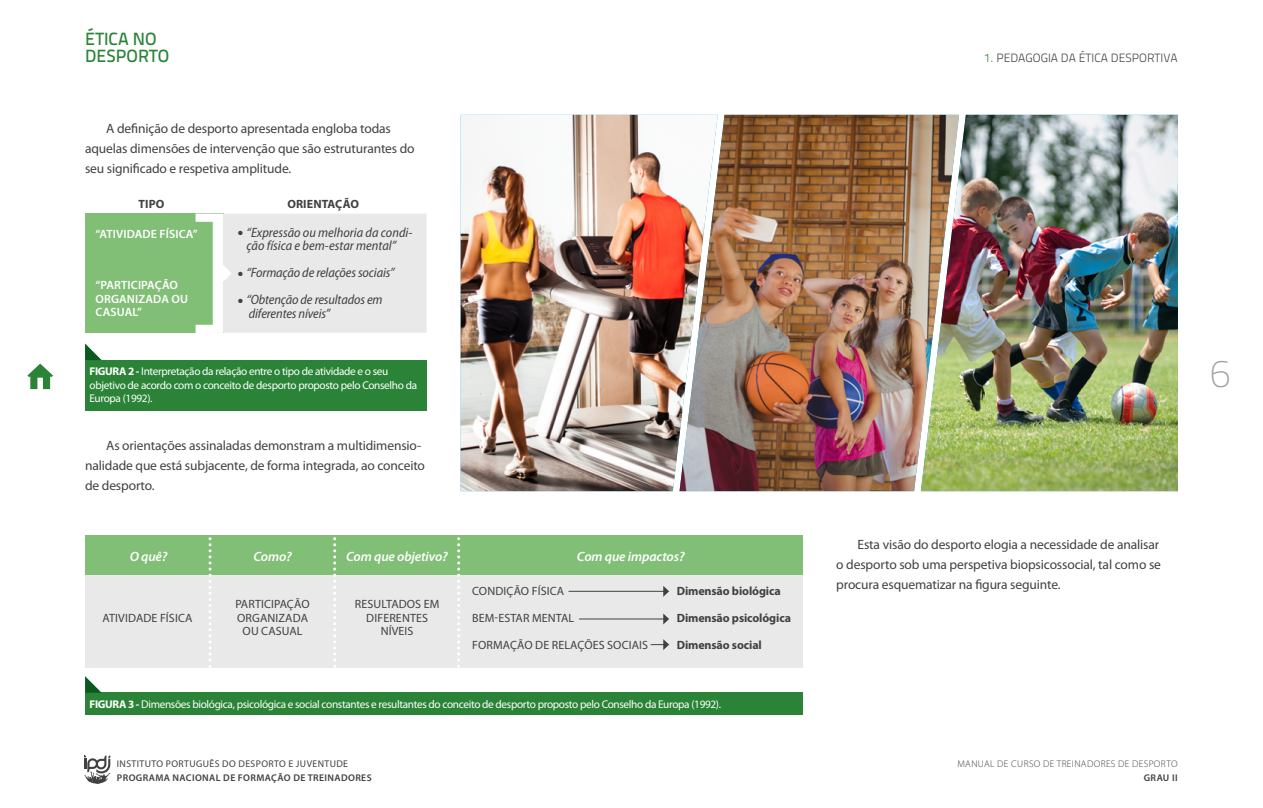
<style>
.page{position:relative;width:1263px;height:808px;background:#fff}
.page>*{position:absolute;margin:0;border:0;box-sizing:border-box;transform-origin:0 0}
.t1{font:700 39px "Titillium Text 14 L";color:#9d9fa2}
.t2{font:17.7px/16.4px "Titillium Text 14 L 600 wt";color:#2a8336}
.t3{font:13.5px/19.8px "Myriad Pro";letter-spacing:-.01em;color:#414042}
.t4{font:italic semi-condensed 13.5px/13.5px "Myriad Pro";letter-spacing:-.01em;color:#414042;text-align:center}
.t5{font:italic 600 13.5px "Myriad Pro";letter-spacing:-.01em;color:#fff}
.t6{font:12px/13.5px "Myriad Pro";letter-spacing:.01em;color:#414042;text-align:center}
.t7{font:700 12px "Myriad Pro";letter-spacing:-.01em;color:#414042}
.t8{font:600 12px/13.5px "Myriad Pro";letter-spacing:.01em;color:#fff}
.t9{font:12px "Titillium Text 14 L 250 wt";color:#414042}
.t10{font:700 12px "Myriad Pro";letter-spacing:.01em;color:#414042}
.t11{font:11.25px/13.5px "Myriad Pro";letter-spacing:-.03em;color:#fff}
.t12{font:600 9.75px "Myriad Pro";letter-spacing:.04em;color:#414042}
.t13{font:9.75px "Myriad Pro";letter-spacing:.04em;color:#414042}
.t14{font:300 9.75px "Myriad Pro";letter-spacing:.04em;color:#414042}
.s1{font-weight:700}
.s2{color:#2a8336}
</style>
<div class="page">
<svg style="left:27px;top:364px;width:26px;height:25px"></svg>
<svg style="left:84px;top:755px;width:26px;height:29px"></svg>
<div style="left:85px;top:536px;width:717px;height:132px;background:#e9e9ea"></div>
<div style="left:85px;top:360px;width:342px;height:50px;background:#2a8336"></div>
<svg style="left:85px;top:343px;width:17px;height:17px"></svg>
<div style="left:85px;top:692px;width:717px;height:23px;background:#2a8336"></div>
<svg style="left:85px;top:676px;width:16px;height:17px"></svg>
<div style="left:85px;top:214px;width:138px;height:119px;background:#81be76"></div>
<svg style="left:196px;top:214px;width:231px;height:119px;background:#e3e7e3"></svg>
<div style="left:85px;top:536px;width:717px;height:39px;background:#81be76"></div>
<svg style="left:209px;top:535px;width:3px;height:133px"></svg>
<svg style="left:333px;top:535px;width:3px;height:133px"></svg>
<svg style="left:457px;top:535px;width:3px;height:133px"></svg>
<hr style="left:568px;top:591px;width:96px;height:1px;background:#414042">
<svg style="left:663px;top:586px;width:6px;height:11px"></svg>
<hr style="left:579px;top:619px;width:85px;height:1px;background:#414042">
<svg style="left:663px;top:613px;width:6px;height:11px"></svg>
<svg style="left:651px;top:639px;width:18px;height:11px"></svg>
<img style="left:461px;top:115px;width:218px;height:376px">
<img style="left:959px;top:115px;width:219px;height:376px">
<img style="left:679px;top:115px;width:280px;height:376px">
<h2 class="t2" style="left:85px;top:31px;width:85px">ÉTICA NO<br>DESPORTO</h2>
<p class="t3" style="left:85px;top:119px;width:331px;text-indent:21px">A definição de desporto apresentada engloba todas aquelas dimensões de intervenção que são estruturantes do seu significado e respetiva amplitude.</p>
<p class="t7" style="left:139px;top:196px;width:27px">TIPO</p>
<p class="t10" style="left:287px;top:196px;width:73px">ORIENTAÇÃO</p>
<p class="t8" style="left:95px;top:227px;width:104px">“ATIVIDADE FÍSICA”</p>
<p class="t8" style="left:95px;top:278px;width:94px">“PARTICIPAÇÃO<br>ORGANIZADA OU<br>CASUAL”</p>
<p class="t4" style="left:238px;top:226px;width:176px">● “Expressão ou melhoria da condi&shy;ção física e bem-estar mental”</p>
<p class="t4" style="left:238px;top:266px;width:158px">● “Formação de relações sociais”</p>
<p class="t4" style="left:249px;top:293px;width:135px;text-align:left;text-indent:-11px">● “Obtenção de resultados em diferentes níveis”</p>
<p class="t11" style="left:90px;top:364px;width:329px"><span class="s1">FIGURA 2 -</span> Interpretação da relação entre o tipo de atividade e o seu objetivo de acordo com o conceito de desporto proposto pelo Conselho da<br>Europa (1992).</p>
<p class="t3" style="left:85px;top:435px;width:341px;text-indent:21px">As orientações assinaladas demonstram a multidimensio&shy;nalidade que está subjacente, de forma integrada, ao conceito de desporto.</p>
<p class="t5" style="left:130px;top:548px;width:39px">O quê?</p>
<p class="t5" style="left:253px;top:548px;width:40px">Como?</p>
<p class="t5" style="left:346px;top:548px;width:103px">Com que objetivo?</p>
<p class="t5" style="left:577px;top:548px;width:109px">Com que impactos?</p>
<p class="t6" style="left:103px;top:611px;width:91px">ATIVIDADE FÍSICA</p>
<p class="t6" style="left:235px;top:597px;width:76px">PARTICIPAÇÃO<br>ORGANIZADA<br>OU CASUAL</p>
<p class="t6" style="left:355px;top:597px;width:86px">RESULTADOS EM<br>DIFERENTES<br>NÍVEIS</p>
<p class="t6" style="left:472px;top:584px;width:94px">CONDIÇÃO FÍSICA</p>
<p class="t7" style="left:677px;top:583px;width:105px">Dimensão biológica</p>
<p class="t6" style="left:472px;top:611px;width:104px">BEM-ESTAR MENTAL</p>
<p class="t7" style="left:677px;top:610px;width:116px">Dimensão psicológica</p>
<p class="t6" style="left:472px;top:638px;width:177px">FORMAÇÃO DE RELAÇÕES SOCIAIS</p>
<p class="t7" style="left:677px;top:637px;width:87px">Dimensão social</p>
<p class="t11" style="left:90px;top:697px;width:633px"><span class="s1">FIGURA 3 -</span> Dimensões biológica, psicológica e social constantes e resultantes do conceito de desporto proposto pelo Conselho da Europa (1992).</p>
<p class="t13" style="left:117px;top:758px;width:233px">INSTITUTO PORTUGUÊS DO DESPORTO E JUVENTUDE</p>
<p class="t12" style="left:117px;top:771px;width:256px">PROGRAMA NACIONAL DE FORMAÇÃO DE TREINADORES</p>
<p class="t9" style="left:984px;top:50px;width:195px"><span class="s2">1.</span> PEDAGOGIA DA ÉTICA DESPORTIVA</p>
<h1 class="t1" style="left:1210px;top:350px;width:22px">6</h1>
<p class="t3" style="left:836px;top:534px;width:326px;text-indent:21px">Esta visão do desporto elogia a necessidade de analisar o desporto sob uma perspetiva biopsicossocial, tal como se procura esquematizar na figura seguinte.</p>
<p class="t14" style="left:957px;top:758px;width:222px">MANUAL DE CURSO DE TREINADORES DE DESPORTO</p>
<p class="t12" style="left:1144px;top:771px;width:35px">GRAU II</p>
</div>
